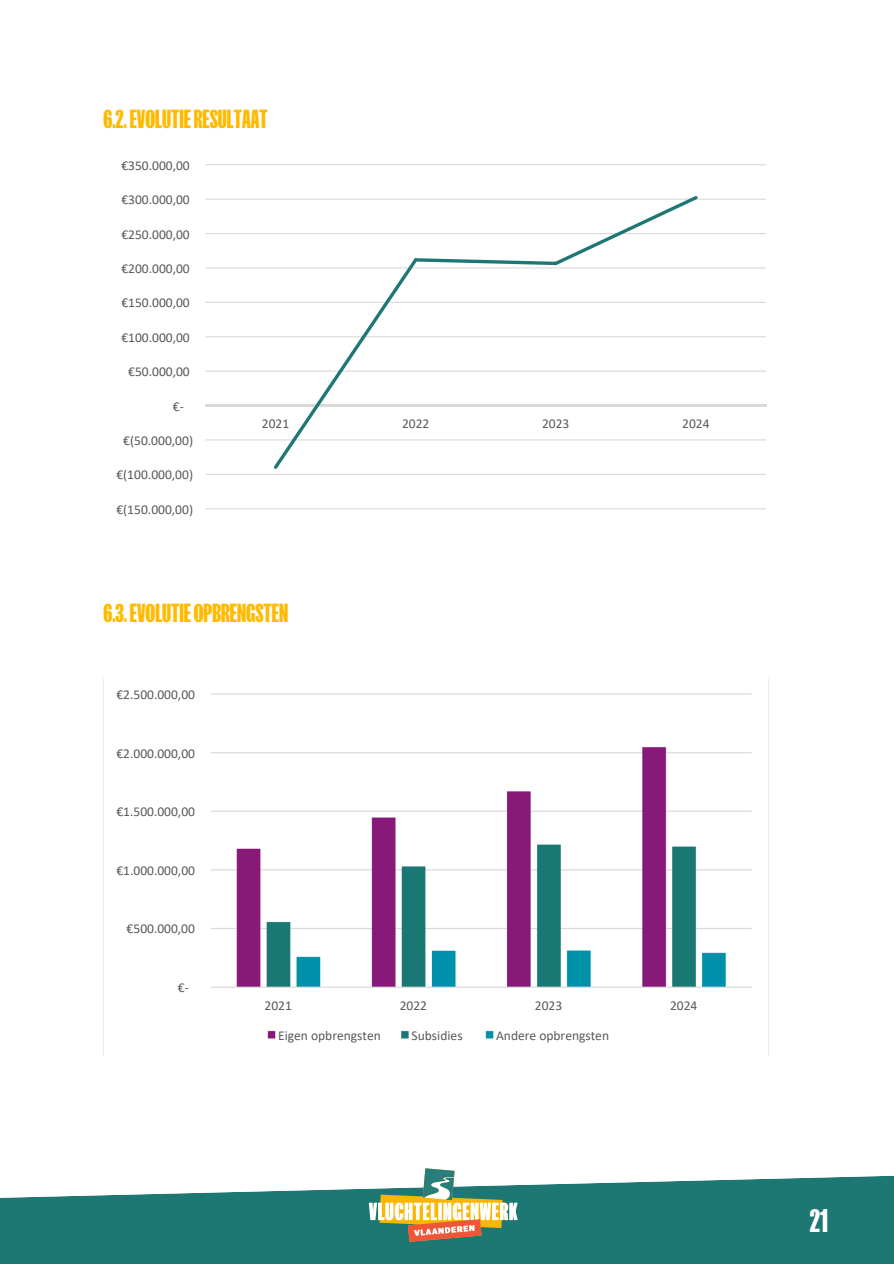
<style>
.page{position:relative;width:894px;height:1264px;background:#fff}
.page>*{position:absolute;margin:0;border:0;box-sizing:border-box;transform-origin:0 0}
.t1{font:700 30px "FK Screamer";color:#fff}
.t2{font:700 24px "FK Screamer";color:#ffba00}
.t3{font:13.5px "Calibri";color:#595959}
</style>
<div class="page">
<img style="left:103px;top:678px;width:666px;height:378px">
<svg style="left:205px;top:164px;width:560px;height:345px"></svg>
<hr style="left:205px;top:405px;width:560px;height:1px;background:#d9d9d9">
<svg style="left:273px;top:196px;width:424px;height:273px"></svg>
<svg style="left:0;top:1175px;width:893px;height:88px;background:#3a8985"></svg>
<svg style="left:368px;top:1168px;width:149px;height:73px"></svg>
<h1 class="t2" style="left:104px;top:106px;width:165px">6.2.EVOLUTIERESULTAAT</h1>
<p class="t3" style="left:121px;top:160px;width:70px">€350.000,00</p>
<p class="t3" style="left:121px;top:194px;width:70px">€300.000,00</p>
<p class="t3" style="left:121px;top:228px;width:70px">€250.000,00</p>
<p class="t3" style="left:121px;top:263px;width:70px">€200.000,00</p>
<p class="t3" style="left:121px;top:297px;width:70px">€150.000,00</p>
<p class="t3" style="left:121px;top:331px;width:70px">€100.000,00</p>
<p class="t3" style="left:128px;top:366px;width:63px">€50.000,00</p>
<p class="t3" style="left:173px;top:400px;width:12px">€-</p>
<p class="t3" style="left:123px;top:435px;width:71px">€(50.000,00)</p>
<p class="t3" style="left:116px;top:469px;width:78px">€(100.000,00)</p>
<p class="t3" style="left:116px;top:503px;width:78px">€(150.000,00)</p>
<p class="t3" style="left:262px;top:417px;width:29px">2021</p>
<p class="t3" style="left:402px;top:417px;width:29px">2022</p>
<p class="t3" style="left:542px;top:417px;width:29px">2023</p>
<p class="t2" style="left:104px;top:599px;width:186px">6.3.EVOLUTIE OPBRENGSTEN</p>
<p class="t3" style="left:116px;top:689px;width:80px">€2.500.000,00</p>
<h1 class="t3" style="left:116px;top:747px;width:80px">€2.000.000,00</h1>
<p class="t3" style="left:116px;top:806px;width:80px">€1.500.000,00</p>
<p class="t3" style="left:116px;top:864px;width:80px">€1.000.000,00</p>
<p class="t3" style="left:127px;top:923px;width:70px">€500.000,00</p>
<p class="t3" style="left:178px;top:981px;width:12px">€-</p>
<p class="t3" style="left:264px;top:999px;width:29px">2021</p>
<p class="t3" style="left:278px;top:1029px;width:104px">Eigen opbrengsten</p>
<p class="t3" style="left:399px;top:999px;width:29px">2022</p>
<p class="t3" style="left:411px;top:1029px;width:53px">Subsidies</p>
<p class="t3" style="left:534px;top:999px;width:29px">2023</p>
<p class="t3" style="left:496px;top:1029px;width:114px">Andere opbrengsten</p>
<p class="t3" style="left:682px;top:417px;width:29px">2024</p>
<p class="t3" style="left:670px;top:999px;width:29px">2024</p>
<p class="t1" style="left:809px;top:1204px;width:19px">21</p>
</div>
